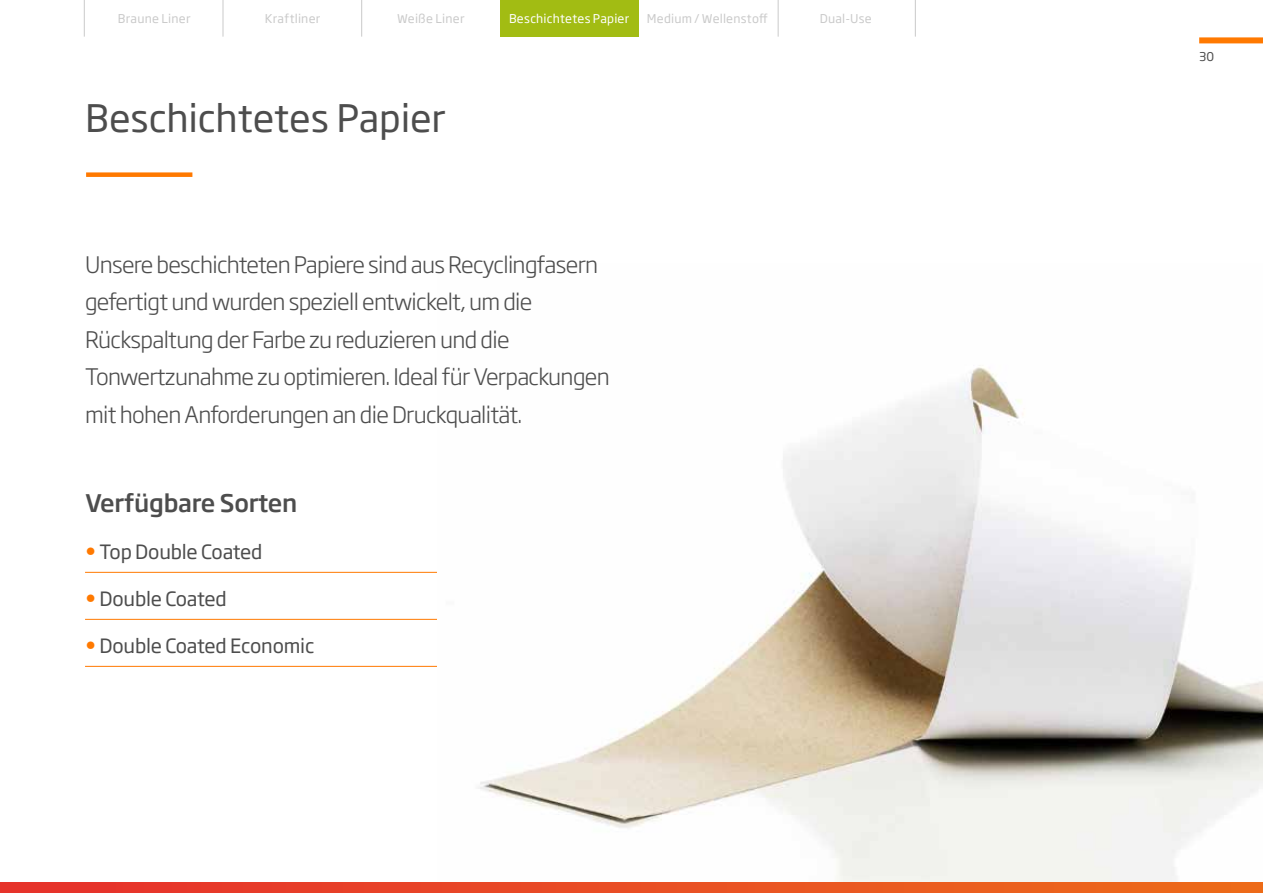
<style>
.page{position:relative;width:1263px;height:893px;background:#fff}
.page>*{position:absolute;margin:0;border:0;box-sizing:border-box;transform-origin:0 0}
.t1{font:37.5px "Soho Gothic Pro";letter-spacing:-.005em;color:#4d4d4d}
.t2{font:500 24px "Soho Gothic Pro";letter-spacing:-.01em;color:#4d4d4d}
.t3{font:300 22.5px/37.5px "Soho Gothic Pro";letter-spacing:-.03em;color:#4d4d4d}
.t4{font:19.5px "Soho Gothic Pro";letter-spacing:-.01em;color:#4d4d4d}
.t5{font:12px "Soho Gothic Pro";letter-spacing:.015em;color:#cacaca}
.t6{font:12px "Soho Gothic Pro";letter-spacing:.02em;color:#fff}
.t7{font:12px "Soho Gothic Pro";color:#4d4d4d}
.s1{font-size:21px;color:#ff7900}
</style>
<div class="page">
<div style="left:1199px;top:37px;width:64px;height:6px;background:#ff7900"></div>
<div style="left:500px;top:0;width:138px;height:37px;background:#a2bc13"></div>
<hr style="left:361px;top:0;width:1px;height:37px;background:#cacaca">
<hr style="left:84px;top:0;width:1px;height:37px;background:#cacaca">
<hr style="left:223px;top:0;width:1px;height:37px;background:#cacaca">
<hr style="left:778px;top:0;width:1px;height:37px;background:#cacaca">
<hr style="left:915px;top:0;width:1px;height:37px;background:#cacaca">
<div style="left:86px;top:172px;width:106px;height:5px;background:#ff7900"></div>
<hr style="left:85px;top:572px;width:440px;height:1px;background:#ff7900">
<hr style="left:85px;top:619px;width:440px;height:1px;background:#ff7900">
<hr style="left:85px;top:666px;width:440px;height:1px;background:#ff7900">
<img style="left:438px;top:367px;width:825px;height:515px">
<svg style="left:0;top:882px;width:1263px;height:11px;background:#e94d23"></svg>
<p class="t5" style="left:118px;top:9px;width:74px">Braune Liner</p>
<p class="t5" style="left:265px;top:9px;width:57px">Kraftliner</p>
<p class="t5" style="left:397px;top:9px;width:69px">Weiße Liner</p>
<p class="t6" style="left:509px;top:9px;width:122px">Beschichtetes Papier</p>
<p class="t5" style="left:647px;top:9px;width:122px">Medium / Wellenstoff</p>
<p class="t5" style="left:820px;top:9px;width:54px">Dual-Use</p>
<h1 class="t1" style="left:85px;top:90px;width:362px">Beschichtetes Papier</h1>
<p class="t3" style="left:85px;top:244px;width:526px">Unsere beschichteten Papiere sind aus Recyclingfasern gefertigt und wurden speziell entwickelt, um die Rückspaltung der Farbe zu reduzieren und die Tonwertzunahme zu optimieren. Ideal für Verpackungen mit hohen Anforderungen an die Druckqualität.</p>
<p class="t2" style="left:85px;top:485px;width:214px">Verfügbare Sorten</p>
<p class="t4" style="left:85px;top:537px;width:179px"><span class="s1">•</span> Top Double Coated</p>
<p class="t4" style="left:85px;top:584px;width:143px"><span class="s1">•</span> Double Coated</p>
<p class="t4" style="left:85px;top:631px;width:231px"><span class="s1">•</span> Double Coated Economic</p>
<p class="t7" style="left:1199px;top:48px;width:16px">30</p>
</div>
